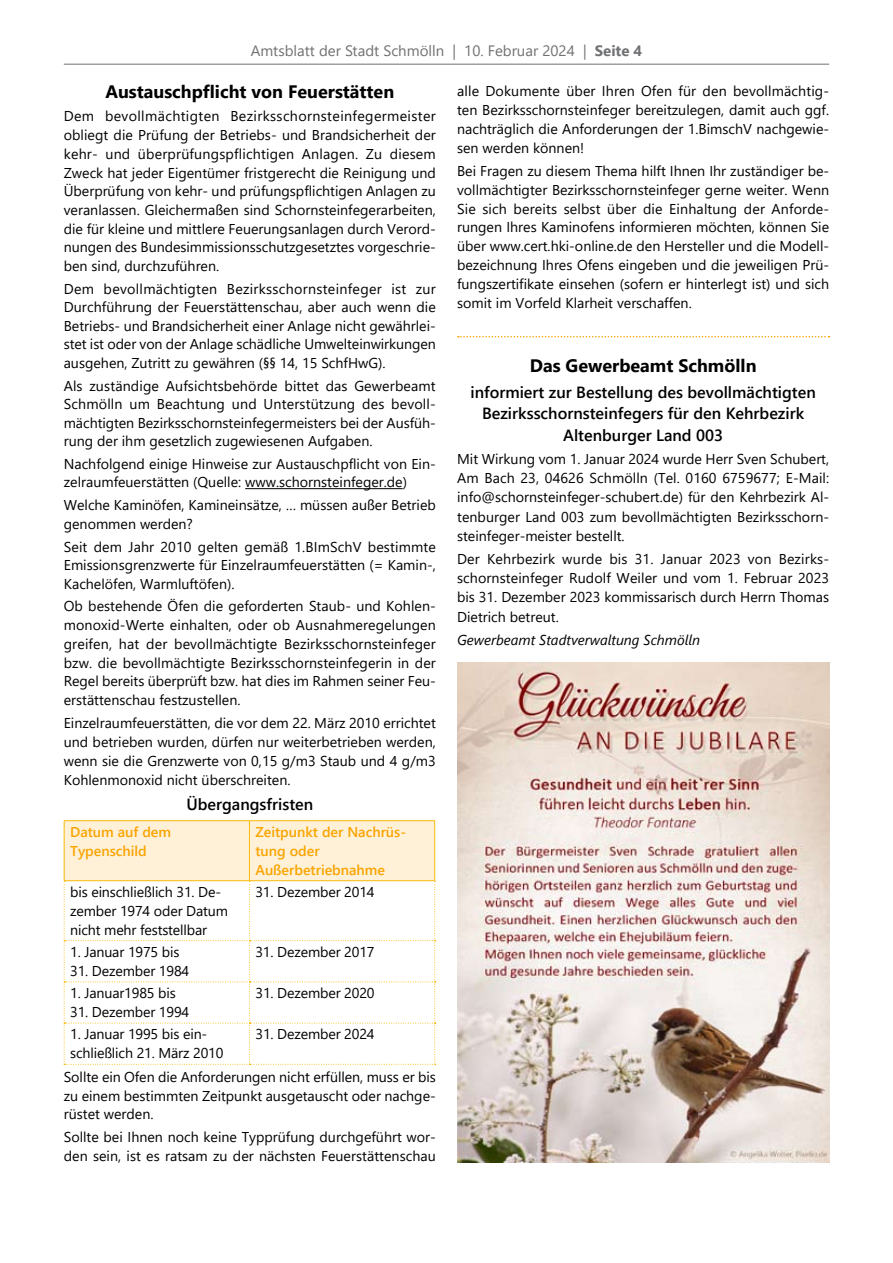
<style>
.page{position:relative;width:893px;height:1263px;background:#fff}
.page>*{position:absolute;margin:0;border:0;box-sizing:border-box;transform-origin:0 0}
.t1{font:700 18px "Segoe UI";color:#000}
.t2{font:600 16.2px/21.5px "Segoe UI";color:#000;text-align:center}
.t3{font:15px "Segoe UI";color:#707173}
.t4{font:14.25px/18.8px "Segoe UI";color:#000;text-align:justify}
.t5{font:600 14.25px/18.8px "Segoe UI";color:#faa401}
.t6{font:italic 14.25px "Segoe UI";color:#000}
.s1{font-weight:700}
</style>
<div class="page">
<hr style="left:64px;top:64px;width:765px;height:1px;background:#707173">
<svg style="left:458px;top:336px;width:371px;height:1px"></svg>
<hr style="left:245px;top:488px;width:158px;height:1px;background:#000">
<svg style="left:64px;top:821px;width:372px;height:244px"></svg>
<hr style="left:64px;top:820px;width:185px;height:1px;background:#f8ba0a">
<hr style="left:64px;top:821px;width:1px;height:59px;background:#f8ba0a">
<hr style="left:249px;top:820px;width:186px;height:1px;background:#f8ba0a">
<hr style="left:249px;top:821px;width:1px;height:59px;background:#f8ba0a">
<hr style="left:434px;top:821px;width:1px;height:59px;background:#f8ba0a">
<hr style="left:64px;top:880px;width:185px;height:1px;background:#f8ba0a">
<hr style="left:249px;top:880px;width:186px;height:1px;background:#f8ba0a">
<img style="left:457px;top:663px;width:372px;height:499px">
<p class="t3" style="left:251px;top:36px;width:380px">Amtsblatt der Stadt Schmölln | 10. Februar 2024 | <span class="s1">Seite</span></p>
<p class="t1" style="left:105px;top:75px;width:290px">Austauschpflicht von Feuerstätten</p>
<p class="t4" style="left:64px;top:106px;width:374px">Dem bevollmächtigten Bezirksschornsteinfegermeister obliegt die Prüfung der Betriebs- und Brandsicherheit der kehr- und überprüfungspflichtigen Anlagen. Zu diesem Zweck hat jeder Eigentümer fristgerecht die Reinigung und Überprüfung von kehr- und prüfungspflichtigen Anlagen zu veranlassen. Gleichermaßen sind Schornsteinfegerarbeiten, die für kleine und mittlere Feuerungsanlagen durch Verord&shy;nungen des Bundesimmissionsschutzgesetztes vorgeschrie&shy;ben sind, durchzuführen.</p>
<p class="t4" style="left:64px;top:278px;width:374px">Dem bevollmächtigten Bezirksschornsteinfeger ist zur Durchführung der Feuerstättenschau, aber auch wenn die Betriebs- und Brandsicherheit einer Anlage nicht gewährlei&shy;stet ist oder von der Anlage schädliche Umwelteinwirkungen ausgehen, Zutritt zu gewähren (§§ 14, 15 SchfHwG).</p>
<p class="t4" style="left:64px;top:375px;width:374px">Als zuständige Aufsichtsbehörde bittet das Gewerbeamt Schmölln um Beachtung und Unterstützung des bevoll&shy;mächtigten Bezirksschornsteinfegermeisters bei der Ausfüh&shy;rung der ihm gesetzlich zugewiesenen Aufgaben.</p>
<p class="t4" style="left:64px;top:453px;width:374px">Nachfolgend einige Hinweise zur Austauschpflicht von Ein&shy;zelraumfeuerstätten (Quelle: www.schornsteinfeger.de)</p>
<p class="t4" style="left:64px;top:495px;width:374px">Welche Kaminöfen, Kamineinsätze, … müssen außer Betrieb genommen werden?</p>
<p class="t4" style="left:64px;top:536px;width:374px">Seit dem Jahr 2010 gelten gemäß 1.BImSchV bestimmte Emissionsgrenzwerte für Einzelraumfeuerstätten (= Kamin-, Kachelöfen, Warmluftöfen).</p>
<p class="t4" style="left:64px;top:596px;width:374px">Ob bestehende Öfen die geforderten Staub- und Kohlen&shy;monoxid-Werte einhalten, oder ob Ausnahmeregelungen greifen, hat der bevollmächtigte Bezirksschornsteinfeger bzw. die bevollmächtigte Bezirksschornsteinfegerin in der Regel bereits überprüft bzw. hat dies im Rahmen seiner Feu&shy;erstättenschau festzustellen.</p>
<p class="t4" style="left:64px;top:712px;width:374px">Einzelraumfeuerstätten, die vor dem 22. März 2010 errichtet und betrieben wurden, dürfen nur weiterbetrieben werden, wenn sie die Grenzwerte von 0,15 g/m3 Staub und 4 g/m3<br>Kohlenmonoxid nicht überschreiten.</p>
<p class="t2" style="left:186px;top:792px;width:128px">Übergangsfristen</p>
<p class="t5" style="left:70px;top:821px;width:103px">Datum auf dem<br>Typenschild</p>
<p class="t5" style="left:255px;top:821px;width:152px">Zeitpunkt der Nachrüs&shy;tung oder<br>Außerbetriebnahme</p>
<p class="t4" style="left:70px;top:881px;width:159px;text-align:left">bis einschließlich 31. De&shy;zember 1974 oder Datum nicht mehr feststellbar</p>
<p class="t4" style="left:255px;top:881px;width:121px">31. Dezember 2014</p>
<p class="t4" style="left:70px;top:941px;width:111px">1. Januar 1975 bis</p>
<p class="t4" style="left:70px;top:960px;width:121px">31. Dezember 1984</p>
<p class="t4" style="left:255px;top:941px;width:121px">31. Dezember 2017</p>
<p class="t4" style="left:70px;top:982px;width:107px">1. Januar1985 bis</p>
<p class="t4" style="left:70px;top:1001px;width:121px">31. Dezember 1994</p>
<p class="t4" style="left:255px;top:982px;width:121px">31. Dezember 2020</p>
<p class="t4" style="left:70px;top:1024px;width:155px">1. Januar 1995 bis ein&shy;schließlich 21. März 2010</p>
<p class="t4" style="left:255px;top:1024px;width:121px">31. Dezember 2024</p>
<p class="t4" style="left:64px;top:1066px;width:374px">Sollte ein Ofen die Anforderungen nicht erfüllen, muss er bis zu einem bestimmten Zeitpunkt ausgetauscht oder nachge&shy;rüstet werden.</p>
<p class="t4" style="left:64px;top:1127px;width:374px">Sollte bei Ihnen noch keine Typprüfung durchgeführt wor&shy;den sein, ist es ratsam zu der nächsten Feuerstättenschau</p>
<p class="t4" style="left:457px;top:81px;width:374px">alle Dokumente über Ihren Ofen für den bevollmächtig&shy;ten Bezirksschornsteinfeger bereitzulegen, damit auch ggf. nachträglich die Anforderungen der 1.BimschV nachgewie&shy;sen werden können!</p>
<p class="t4" style="left:457px;top:160px;width:374px">Bei Fragen zu diesem Thema hilft Ihnen Ihr zuständiger be&shy;vollmächtigter Bezirksschornsteinfeger gerne weiter. Wenn Sie sich bereits selbst über die Einhaltung der Anforde&shy;rungen Ihres Kaminofens informieren möchten, können Sie über www.cert.hki-online.de den Hersteller und die Modell&shy;bezeichnung Ihres Ofens eingeben und die jeweiligen Prü&shy;fungszertifikate einsehen (sofern er hinterlegt ist) und sich somit im Vorfeld Klarheit verschaffen.</p>
<p class="t1" style="left:530px;top:349px;width:228px">Das Gewerbeamt Schmölln</p>
<p class="t2" style="left:470px;top:380px;width:347px">informiert zur Bestellung des bevollmächtigten<br>Bezirksschornsteinfegers für den Kehrbezirk<br>Altenburger Land 003</p>
<p class="t4" style="left:457px;top:448px;width:374px">Mit Wirkung vom 1. Januar 2024 wurde Herr Sven Schubert, Am Bach 23, 04626 Schmölln (Tel. 0160 6759677; E-Mail: info@schornsteinfeger-schubert.de) für den Kehrbezirk Al&shy;tenburger Land 003 zum bevollmächtigten Bezirksschorn&shy;steinfeger-meister bestellt.</p>
<p class="t4" style="left:457px;top:548px;width:374px;line-height:19.2px">Der Kehrbezirk wurde bis 31. Januar 2023 von Bezirks&shy;schornsteinfeger Rudolf Weiler und vom 1. Februar 2023 bis 31. Dezember 2023 kommissarisch durch Herrn Thomas Dietrich betreut.</p>
<p class="t6" style="left:457px;top:626px;width:244px">Gewerbeamt Stadtverwaltung Schmölln</p>
</div>
